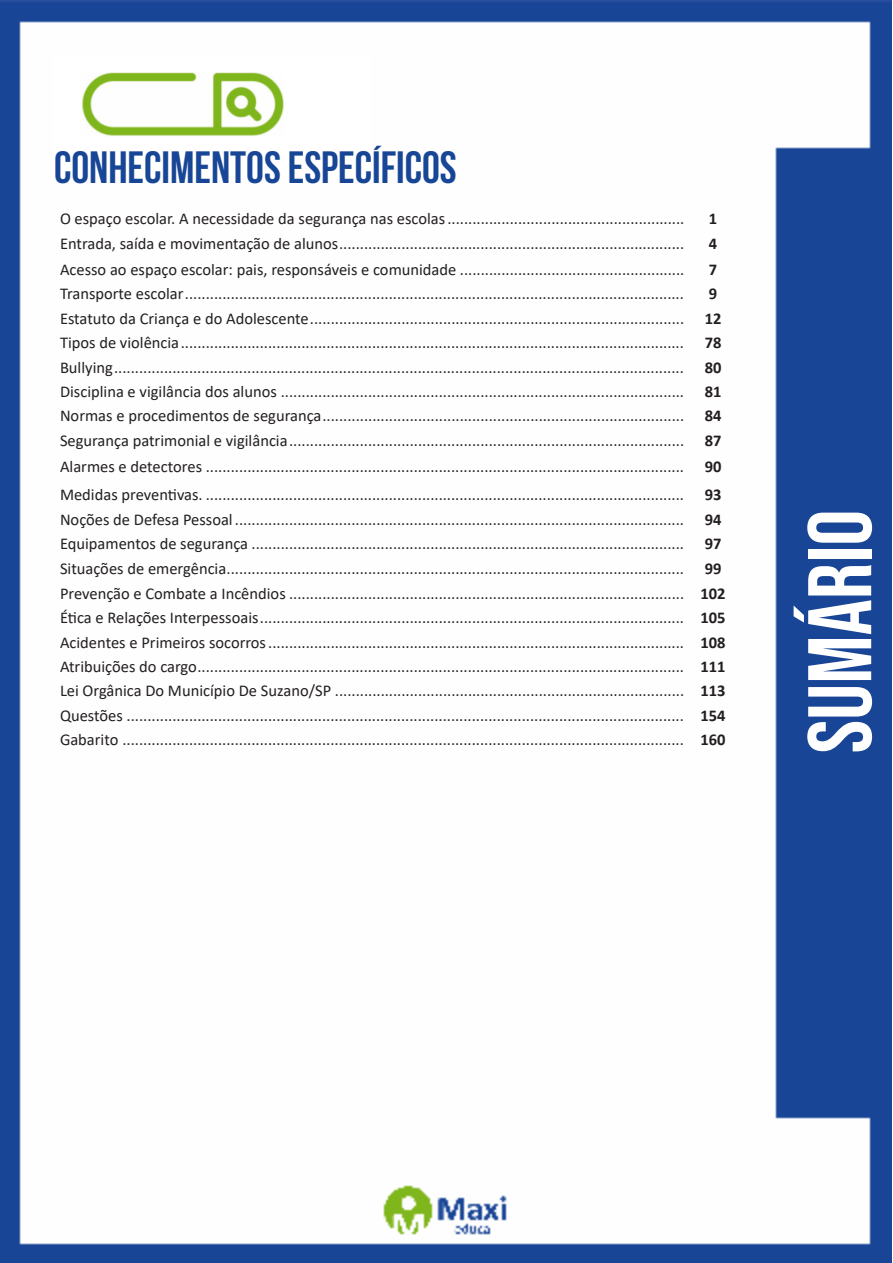
<style>
.page{position:relative;width:893px;height:1263px;background:#fff}
.page>*{position:absolute;margin:0;border:0;box-sizing:border-box;transform-origin:0 0}
.t1{font:90px "Bebas Neue";color:#fff}
.t2{font:700 45px "Bebas Neue";color:#184696}
.ALTERNATIVAS{font:16.5px "Calibri";color:#231f20}
.INDICE{font:700 16.5px "Calibri";color:#231f20}
.TITULO_DE_LEI{font:700 16.5px "Calibri";color:#231f20}
</style>
<div class="page">
<img style="left:0;top:0;width:892px;height:1263px">
<div style="left:53px;top:55px;width:317px;height:121px;background:#fff"></div>
<img style="left:82px;top:72px;width:201px;height:64px">
<p class="t2" style="left:54px;top:142px;width:404px">CONHECIMENTOS ESPECÍFICOS</p>
<p class="ALTERNATIVAS" style="left:60px;top:207px;width:626px">O espaço escolar. A necessidade da segurança nas escolas.........................................................</p>
<p class="INDICE" style="left:709px;top:207px;width:10px">1</p>
<p class="ALTERNATIVAS" style="left:60px;top:232px;width:626px">Entrada, saída e movimentação de alunos...................................................................................</p>
<p class="INDICE" style="left:709px;top:231px;width:10px">4</p>
<p class="ALTERNATIVAS" style="left:60px;top:258px;width:626px">Acesso ao espaço escolar: pais, responsáveis e comunidade ......................................................</p>
<p class="INDICE" style="left:709px;top:258px;width:10px">7</p>
<p class="ALTERNATIVAS" style="left:60px;top:282px;width:625px">Transporte escolar........................................................................................................................</p>
<p class="INDICE" style="left:709px;top:282px;width:10px">9</p>
<p class="ALTERNATIVAS" style="left:60px;top:307px;width:626px">Estatuto da Criança e do Adolescente..........................................................................................</p>
<p class="INDICE" style="left:705px;top:307px;width:18px">12</p>
<p class="ALTERNATIVAS" style="left:60px;top:331px;width:625px">Tipos de violência.........................................................................................................................</p>
<p class="INDICE" style="left:705px;top:331px;width:18px">78</p>
<p class="ALTERNATIVAS" style="left:60px;top:356px;width:625px">Bullying.........................................................................................................................................</p>
<p class="INDICE" style="left:705px;top:355px;width:18px">80</p>
<p class="ALTERNATIVAS" style="left:60px;top:380px;width:626px">Disciplina e vigilância dos alunos .................................................................................................</p>
<p class="INDICE" style="left:705px;top:380px;width:18px">81</p>
<p class="ALTERNATIVAS" style="left:60px;top:404px;width:626px">Normas e procedimentos de segurança.......................................................................................</p>
<p class="TITULO_DE_LEI" style="left:705px;top:404px;width:18px">84</p>
<p class="ALTERNATIVAS" style="left:60px;top:429px;width:626px">Segurança patrimonial e vigilância...............................................................................................</p>
<p class="INDICE" style="left:705px;top:429px;width:18px">87</p>
<p class="ALTERNATIVAS" style="left:60px;top:455px;width:625px">Alarmes e detectores ...................................................................................................................</p>
<p class="INDICE" style="left:705px;top:455px;width:18px">90</p>
<p class="ALTERNATIVAS" style="left:60px;top:483px;width:625px">Medidas preventivas. ...................................................................................................................</p>
<p class="INDICE" style="left:705px;top:483px;width:18px">93</p>
<p class="ALTERNATIVAS" style="left:60px;top:508px;width:626px">Noções de Defesa Pessoal ............................................................................................................</p>
<p class="INDICE" style="left:705px;top:507px;width:18px">94</p>
<p class="ALTERNATIVAS" style="left:60px;top:532px;width:626px">Equipamentos de segurança ........................................................................................................</p>
<p class="INDICE" style="left:705px;top:532px;width:18px">97</p>
<p class="ALTERNATIVAS" style="left:60px;top:557px;width:625px">Situações de emergência..............................................................................................................</p>
<p class="INDICE" style="left:705px;top:557px;width:18px">99</p>
<p class="ALTERNATIVAS" style="left:60px;top:582px;width:626px">Prevenção e Combate a Incêndios ...............................................................................................</p>
<p class="INDICE" style="left:701px;top:582px;width:27px">102</p>
<p class="ALTERNATIVAS" style="left:60px;top:606px;width:626px">Ética e Relações Interpessoais......................................................................................................</p>
<p class="INDICE" style="left:701px;top:606px;width:27px">105</p>
<p class="ALTERNATIVAS" style="left:60px;top:630px;width:626px">Acidentes e Primeiros socorros....................................................................................................</p>
<p class="INDICE" style="left:701px;top:630px;width:27px">108</p>
<p class="ALTERNATIVAS" style="left:60px;top:655px;width:625px">Atribuições do cargo.....................................................................................................................</p>
<p class="INDICE" style="left:701px;top:655px;width:27px">111</p>
<p class="ALTERNATIVAS" style="left:60px;top:679px;width:626px">Lei Orgânica Do Município De Suzano/SP ....................................................................................</p>
<p class="INDICE" style="left:701px;top:679px;width:27px">113</p>
<p class="ALTERNATIVAS" style="left:60px;top:704px;width:625px">Questões ......................................................................................................................................</p>
<p class="INDICE" style="left:701px;top:704px;width:27px">154</p>
<p class="ALTERNATIVAS" style="left:60px;top:728px;width:625px">Gabarito .......................................................................................................................................</p>
<p class="INDICE" style="left:701px;top:728px;width:27px">160</p>
<h1 class="t1" style="left:789px;top:753px;width:245px;rotate:-90deg">sumário</h1>
</div>
